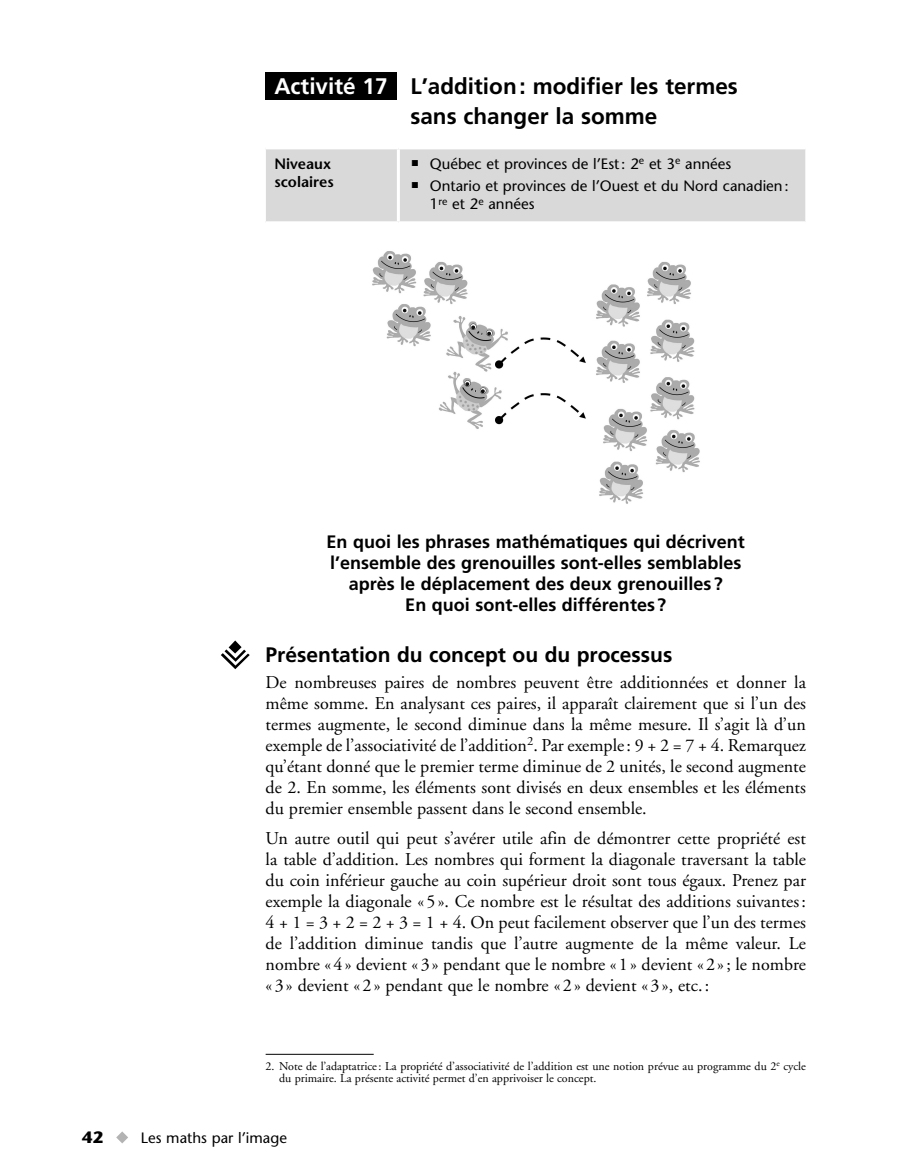
<style>
.page{position:relative;width:905px;height:1175px;background:#fff}
.page>*{position:absolute;margin:0;border:0;box-sizing:border-box;transform-origin:0 0}
.t1{font:700 22.5px/30px "Frutiger";color:#000}
.t2{font:700 21px "Frutiger";color:#000}
.t3{font:18px/21px "Adobe Garamond";color:#000;text-align:justify}
.t4{font:700 18px/21.1px "Frutiger";color:#000;text-align:center}
.t5{font:700 16.5px "Stone Sans";color:#000}
.t6{font:15px/18px "Stone Sans";color:#000}
.t7{font:600 15px/18px "Stone Sans";color:#000}
.t8{font:12px/12.8px "Adobe Garamond";color:#000}
.s1{color:#fff}
</style>
<div class="page">
<svg style="left:116px;top:1131px;width:12px;height:12px"></svg>
<img style="left:372px;top:251px;width:328px;height:253px">
<hr style="left:266px;top:1054px;width:108px;height:1px;background:#000">
<svg style="left:221px;top:640px;width:29px;height:29px"></svg>
<div style="left:265px;top:72px;width:131px;height:27px;background:#000"></div>
<div style="left:266px;top:149px;width:539px;height:72px;background:#d9d9d9"></div>
<hr style="left:397px;top:149px;width:3px;height:72px;background:#fff">
<p class="t1" style="left:410px;top:71px;width:329px;text-indent:-136px"><span class="s1">Activité 17</span> L’addition: modifier les termes sans changer la somme</p>
<p class="t7" style="left:274px;top:154px;width:61px">Niveaux scolaires</p>
<p class="t6" style="left:412px;top:154px;width:321px">■ Québec et provinces de l’Est: 2<sup>e</sup> et 3<sup>e</sup> années</p>
<p class="t6" style="left:430px;top:177px;width:360px;text-indent:-18px">■ Ontario et provinces de l’Ouest et du Nord canadien:<br>1<sup>re</sup> et 2<sup>e</sup> années</p>
<p class="t4" style="left:326px;top:530px;width:420px">En quoi les phrases mathématiques qui décrivent l’ensemble des grenouilles sont-elles semblables après le déplacement des deux grenouilles?<br>En quoi sont-elles différentes?</p>
<p class="t2" style="left:266px;top:642px;width:408px">Présentation du concept ou du processus</p>
<p class="t3" style="left:265px;top:672px;width:542px">De nombreuses paires de nombres peuvent être additionnées et donner la même somme. En analysant ces paires, il apparaît clairement que si l’un des termes augmente, le second diminue dans la même mesure. Il s’agit là d’un exemple de l’associativité de l’addition<sup>2</sup>. Par exemple: 9 + 2 = 7 + 4. Remarquez qu’étant donné que le premier terme diminue de 2 unités, le second augmente de 2. En somme, les éléments sont divisés en deux ensembles et les éléments du premier ensemble passent dans le second ensemble.</p>
<p class="t3" style="left:265px;top:828px;width:542px">Un autre outil qui peut s’avérer utile afin de démontrer cette propriété est la table d’addition. Les nombres qui forment la diagonale traversant la table du coin inférieur gauche au coin supérieur droit sont tous égaux. Prenez par exemple la diagonale « 5». Ce nombre est le résultat des additions suivantes:<br>4 + 1 = 3 + 2 = 2 + 3 = 1 + 4. On peut facilement observer que l’un des termes de l’addition diminue tandis que l’autre augmente de la même valeur. Le nombre «4» devient «3» pendant que le nombre «1» devient «2»; le nombre «3» devient « 2» pendant que le nombre «2» devient «3 », etc. :</p>
<p class="t8" style="left:279px;top:1059px;width:528px;text-indent:-13px">2. Note de l’adaptatrice: La propriété d’associativité de l’addition est une notion prévue au programme du 2<sup>e</sup> cycle du primaire. La présente activité permet d’en apprivoiser le concept.</p>
<p class="t5" style="left:82px;top:1127px;width:22px">42</p>
<p class="t6" style="left:141px;top:1129px;width:147px">Les maths par l’image</p>
</div>
